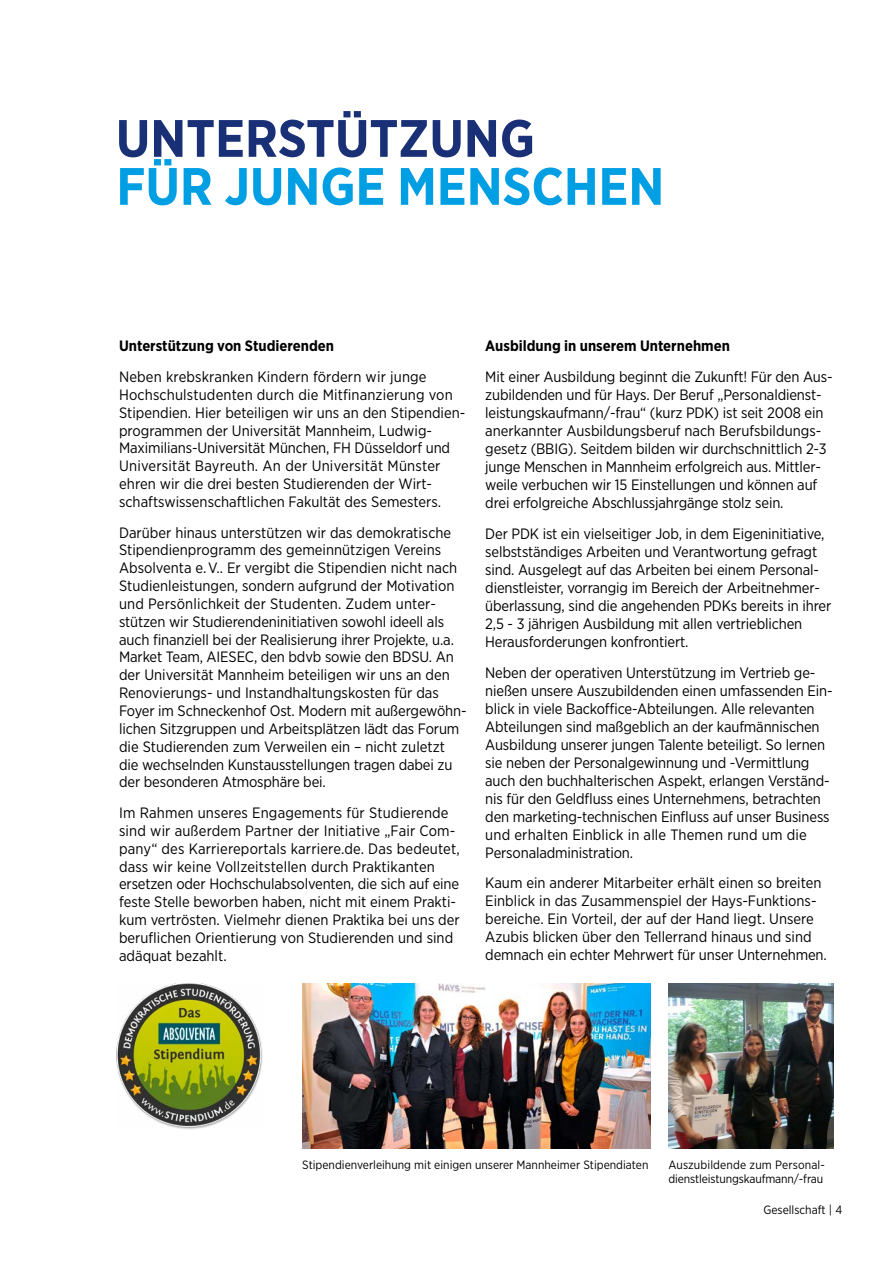
<style>
.page{position:relative;width:893px;height:1263px;background:#fff}
.page>*{position:absolute;margin:0;border:0;box-sizing:border-box;transform-origin:0 0}
.t1{font:700 52.5px "Gotham Narrow";color:#009ee3}
.t2{font:700 52.5px "Gotham Narrow";color:#193076}
.t3{font:15px/17.9px "Gotham Narrow";letter-spacing:-.01em;color:#000}
.t4{font:700 15px "Gotham Narrow";color:#000}
.t5{font:12px/14.4px "Gotham Narrow";color:#000}
</style>
<div class="page">
<img style="left:668px;top:983px;width:165px;height:165px">
<img style="left:116px;top:983px;width:146px;height:146px">
<img style="left:302px;top:983px;width:348px;height:165px">
<h1 class="t2" style="left:116px;top:105px;width:421px">UNTERSTÜTZUNG</h1>
<h1 class="t1" style="left:116px;top:153px;width:549px">FÜR JUNGE MENSCHEN</h1>
<p class="t4" style="left:119px;top:336px;width:216px">Unterstützung von Studierenden</p>
<p class="t3" style="left:119px;top:367px;width:348px">Neben krebskranken Kindern fördern wir junge Hochschulstudenten durch die Mitfinanzierung von Stipendien. Hier beteiligen wir uns an den Stipendien&shy;programmen der Universität Mannheim, Ludwig-Maximilians-Universität München, FH Düsseldorf und Universität Bayreuth. An der Universität Münster ehren wir die drei besten Studierenden der Wirt&shy;schaftswissenschaftlichen Fakultät des Semesters.</p>
<p class="t3" style="left:119px;top:523px;width:349px">Darüber hinaus unterstützen wir das demokratische Stipendienprogramm des gemeinnützigen Vereins Absolventa e. V.. Er vergibt die Stipendien nicht nach Studienleistungen, sondern aufgrund der Motivation und Persönlichkeit der Studenten. Zudem unter&shy;stützen wir Studierendeninitiativen sowohl ideell als auch finanziell bei der Realisierung ihrer Projekte, u.a.<br>Market Team, AIESEC, den bdvb sowie den BDSU. An der Universität Mannheim beteiligen wir uns an den Renovierungs- und Instandhaltungskosten für das Foyer im Schneckenhof Ost. Modern mit außergewöhn&shy;lichen Sitzgruppen und Arbeitsplätzen lädt das Forum die Studierenden zum Verweilen ein – nicht zuletzt die wechselnden Kunstausstellungen tragen dabei zu der besonderen Atmosphäre bei.</p>
<p class="t3" style="left:119px;top:803px;width:342px">Im Rahmen unseres Engagements für Studierende sind wir außerdem Partner der Initiative „Fair Com&shy;pany“ des Karriereportals karriere.de. Das bedeutet, dass wir keine Vollzeitstellen durch Praktikanten ersetzen oder Hochschulabsolventen, die sich auf eine feste Stelle beworben haben, nicht mit einem Prakti&shy;kum vertrösten. Vielmehr dienen Praktika bei uns der beruflichen Orientierung von Studierenden und sind adäquat bezahlt.</p>
<p class="t4" style="left:485px;top:336px;width:246px">Ausbildung in unserem Unternehmen</p>
<p class="t3" style="left:485px;top:367px;width:349px">Mit einer Ausbildung beginnt die Zukunft! Für den Aus&shy;zubildenden und für Hays. Der Beruf „Personaldienst&shy;leistungskaufmann/-frau“ (kurz PDK) ist seit 2008 ein anerkannter Ausbildungsberuf nach Berufsbildungs&shy;gesetz (BBIG). Seitdem bilden wir durchschnittlich 2-3 junge Menschen in Mannheim erfolgreich aus. Mittler&shy;weile verbuchen wir 15 Einstellungen und können auf drei erfolgreiche Abschlussjahrgänge stolz sein.</p>
<p class="t3" style="left:485px;top:524px;width:348px">Der PDK ist ein vielseitiger Job, in dem Eigeninitiative, selbstständiges Arbeiten und Verantwortung gefragt sind. Ausgelegt auf das Arbeiten bei einem Personal&shy;dienstleister, vorrangig im Bereich der Arbeitnehmer&shy;überlassung, sind die angehenden PDKs bereits in ihrer 2,5 - 3 jährigen Ausbildung mit allen vertrieblichen Herausforderungen konfrontiert.</p>
<p class="t3" style="left:485px;top:663px;width:349px">Neben der operativen Unterstützung im Vertrieb ge&shy;nießen unsere Auszubildenden einen umfassenden Ein&shy;blick in viele Backoffice-Abteilungen. Alle relevanten Abteilungen sind maßgeblich an der kaufmännischen Ausbildung unserer jungen Talente beteiligt. So lernen sie neben der Personalgewinnung und -Vermittlung auch den buchhalterischen Aspekt, erlangen Verständ&shy;nis für den Geldfluss eines Unternehmens, betrachten den marketing-technischen Einfluss auf unser Business und erhalten Einblick in alle Themen rund um die Personaladministration.</p>
<p class="t3" style="left:485px;top:874px;width:343px">Kaum ein anderer Mitarbeiter erhält einen so breiten Einblick in das Zusammenspiel der Hays-Funktions&shy;bereiche. Ein Vorteil, der auf der Hand liegt. Unsere Azubis blicken über den Tellerrand hinaus und sind demnach ein echter Mehrwert für unser Unternehmen.</p>
<p class="t5" style="left:302px;top:1157px;width:348px">Stipendienverleihung mit einigen unserer Mannheimer Stipendiaten</p>
<p class="t5" style="left:668px;top:1157px;width:158px">Auszubildende zum Personal&shy;dienstleistungskaufmann/-frau</p>
<p class="t5" style="left:763px;top:1202px;width:80px">Gesellschaft | 4</p>
</div>
